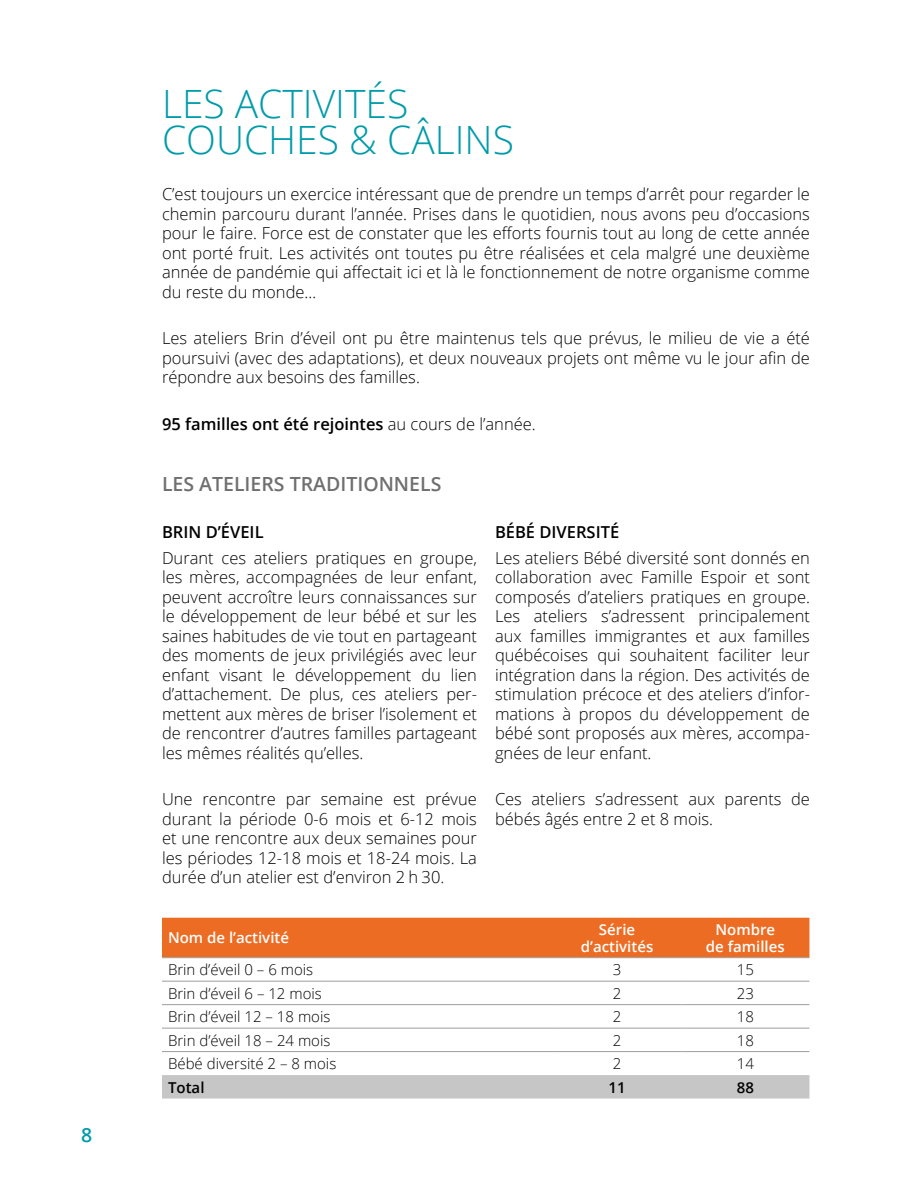
<style>
.page{position:relative;width:918px;height:1188px;background:#fff}
.page>*{position:absolute;margin:0;border:0;box-sizing:border-box;transform-origin:0 0}
.t1{font:300 39px/36px "Open Sans";color:#009ba9}
.t2{font:600 19.5px "Open Sans";color:#706f6f}
.t3{font:600 19.5px "Open Sans";color:#009ba9}
.t4{font:300 16.5px/19.5px "Open Sans";color:#000;text-align:justify}
.t5{font:600 16.5px "Open Sans";color:#000}
.t6{font:300 15px "Open Sans";color:#000}
.t7{font:600 15px/16.5px "Open Sans";color:#fff;text-align:center}
.t8{font:600 15px "Open Sans";color:#000}
.s1{font-weight:300}
</style>
<div class="page">
<div style="left:162px;top:918px;width:647px;height:39px;background:#ed6c23"></div>
<svg style="left:162px;top:958px;width:647px;height:95px"></svg>
<div style="left:162px;top:1075px;width:647px;height:24px;background:#c6c6c6"></div>
<hr style="left:162px;top:981px;width:391px;height:1px;background:#9d9d9c">
<hr style="left:553px;top:981px;width:128px;height:1px;background:#9d9d9c">
<hr style="left:681px;top:981px;width:128px;height:1px;background:#9d9d9c">
<hr style="left:162px;top:1004px;width:391px;height:1px;background:#9d9d9c">
<hr style="left:553px;top:1004px;width:128px;height:1px;background:#9d9d9c">
<hr style="left:681px;top:1004px;width:128px;height:1px;background:#9d9d9c">
<hr style="left:162px;top:1028px;width:391px;height:1px;background:#9d9d9c">
<hr style="left:553px;top:1028px;width:128px;height:1px;background:#9d9d9c">
<hr style="left:681px;top:1028px;width:128px;height:1px;background:#9d9d9c">
<hr style="left:162px;top:1051px;width:391px;height:1px;background:#9d9d9c">
<hr style="left:553px;top:1051px;width:128px;height:1px;background:#9d9d9c">
<hr style="left:681px;top:1051px;width:128px;height:1px;background:#9d9d9c">
<hr style="left:162px;top:957px;width:391px;height:1px;background:#9d9d9c">
<hr style="left:553px;top:957px;width:128px;height:1px;background:#9d9d9c">
<hr style="left:681px;top:957px;width:128px;height:1px;background:#9d9d9c">
<p class="t3" style="left:81px;top:1122px;width:13px">8</p>
<h1 class="t1" style="left:162px;top:84px;width:354px">LES ACTIVITÉS<br>COUCHES &amp; CÂLINS</h1>
<p class="t4" style="left:162px;top:184px;width:650px">C’est toujours un exercice intéressant que de prendre un temps d’arrêt pour regarder le chemin parcouru durant l’année. Prises dans le quotidien, nous avons peu d’occasions pour le faire. Force est de constater que les efforts fournis tout au long de cette année ont porté fruit. Les activités ont toutes pu être réalisées et cela malgré une deuxième année de pandémie qui affectait ici et là le fonctionnement de notre organisme comme du reste du monde…</p>
<p class="t4" style="left:162px;top:328px;width:650px">Les ateliers Brin d’éveil ont pu être maintenus tels que prévus, le milieu de vie a été poursuivi (avec des adaptations), et deux nouveaux projets ont même vu le jour afin de répondre aux besoins des familles.</p>
<p class="t5" style="left:162px;top:412px;width:375px">95 familles ont été rejointes <span class="s1">au cours de l’année.</span></p>
<p class="t2" style="left:162px;top:471px;width:281px">LES ATELIERS TRADITIONNELS</p>
<p class="t5" style="left:162px;top:520px;width:103px">BRIN D’ÉVEIL</p>
<p class="t4" style="left:162px;top:548px;width:317px">Durant ces ateliers pratiques en groupe, les mères, accompagnées de leur enfant, peuvent accroître leurs connaissances sur le développement de leur bébé et sur les saines habitudes de vie tout en partageant des moments de jeux privilégiés avec leur enfant visant le développement du lien d’attachement. De plus, ces ateliers per&shy;mettent aux mères de briser l’isolement et de rencontrer d’autres familles partageant les mêmes réalités qu’elles.</p>
<p class="t4" style="left:162px;top:789px;width:317px">Une rencontre par semaine est prévue durant la période 0-6 mois et 6-12 mois et une rencontre aux deux semaines pour les périodes 12-18 mois et 18-24 mois. La durée d’un atelier est d’environ 2 h 30.</p>
<p class="t5" style="left:495px;top:520px;width:126px">BÉBÉ DIVERSITÉ</p>
<p class="t4" style="left:495px;top:548px;width:317px">Les ateliers Bébé diversité sont donnés en collaboration avec Famille Espoir et sont composés d’ateliers pratiques en groupe.<br>Les ateliers s’adressent principalement aux familles immigrantes et aux familles québécoises qui souhaitent faciliter leur intégration dans la région. Des activités de stimulation précoce et des ateliers d’infor&shy;mations à propos du développement de bébé sont proposés aux mères, accompa&shy;gnées de leur enfant.</p>
<p class="t4" style="left:495px;top:789px;width:316px">Ces ateliers s’adressent aux parents de bébés âgés entre 2 et 8 mois.</p>
<p class="t7" style="left:168px;top:929px;width:123px">Nom de l’activité</p>
<p class="t7" style="left:581px;top:921px;width:74px">Série d’activités</p>
<p class="t7" style="left:706px;top:921px;width:80px">Nombre de familles</p>
<p class="t6" style="left:168px;top:959px;width:147px">Brin d’éveil 0 – 6 mois</p>
<p class="t6" style="left:613px;top:959px;width:10px">3</p>
<p class="t6" style="left:737px;top:959px;width:19px">15</p>
<p class="t6" style="left:168px;top:983px;width:155px">Brin d’éveil 6 – 12 mois</p>
<p class="t6" style="left:613px;top:983px;width:10px">2</p>
<p class="t6" style="left:737px;top:983px;width:19px">23</p>
<p class="t6" style="left:168px;top:1006px;width:164px">Brin d’éveil 12 – 18 mois</p>
<p class="t6" style="left:613px;top:1006px;width:10px">2</p>
<p class="t6" style="left:737px;top:1006px;width:19px">18</p>
<p class="t6" style="left:168px;top:1030px;width:164px">Brin d’éveil 18 – 24 mois</p>
<p class="t6" style="left:613px;top:1030px;width:10px">2</p>
<p class="t6" style="left:737px;top:1030px;width:19px">18</p>
<p class="t6" style="left:168px;top:1053px;width:170px">Bébé diversité 2 – 8 mois</p>
<p class="t6" style="left:613px;top:1053px;width:10px">2</p>
<p class="t6" style="left:737px;top:1053px;width:19px">14</p>
<p class="t8" style="left:168px;top:1077px;width:38px">Total</p>
<p class="t8" style="left:609px;top:1077px;width:19px">11</p>
<p class="t8" style="left:737px;top:1077px;width:19px">88</p>
</div>
